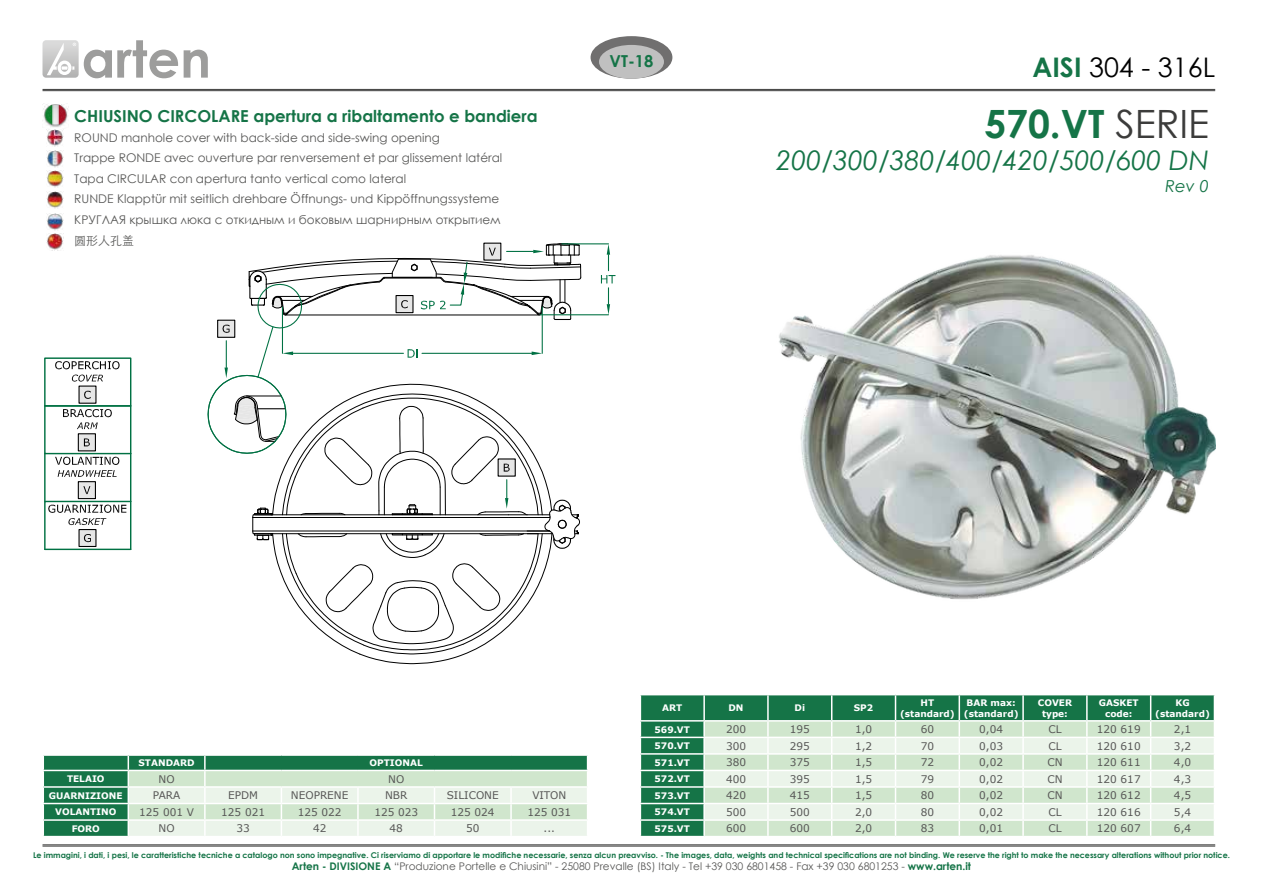
<style>
.page{position:relative;width:1263px;height:893px;background:#fff}
.page>*{position:absolute;margin:0;border:0;box-sizing:border-box;transform-origin:0 0}
.t1{font:700 39px "Century Gothic";color:#157447}
.t2{font:italic 27px "Century Gothic";color:#157447}
.t3{font:27px "Century Gothic";color:#000}
.t4{font:700 16.5px "Century Gothic";color:#157447}
.t5{font:italic 16.5px "Century Gothic";color:#157447}
.t6{font:12px/20.5px "Century Gothic";color:#575756}
.t7{font:300 12px "ST Heiti SC";color:#575756}
.t8{font:10.5px "Verdana";color:#575756}
.t9{font:10.5px "Century Gothic";color:#575756}
.t10{font:700 9px/10.8px "Verdana";color:#fff;text-align:center}
.t11{font:700 7.95px "Century Gothic";color:#157447}
.s1{font-weight:700;color:#157447}
.s2{font-weight:400;color:#3c3c3b}
</style>
<div class="page">
<hr style="left:43px;top:845px;width:1172px;height:1px;background:#3c3c3b">
<hr style="left:43px;top:846px;width:1172px;height:1px;background:#3c3c3b">
<hr style="left:43px;top:89px;width:1172px;height:1px;background:#3c3c3b">
<hr style="left:43px;top:90px;width:1172px;height:1px;background:#3c3c3b">
<img style="left:43px;top:103px;width:25px;height:24px">
<img style="left:47px;top:130px;width:17px;height:17px">
<img style="left:47px;top:151px;width:17px;height:17px">
<img style="left:47px;top:171px;width:17px;height:17px">
<img style="left:47px;top:192px;width:17px;height:17px">
<img style="left:47px;top:213px;width:17px;height:17px">
<div style="left:590px;top:36px;width:82px;height:43px;background:#706f6f;border-radius:50%"></div>
<div style="left:599px;top:45px;width:65px;height:34px;background:#c0c0c0;border-radius:50%"></div>
<svg style="left:42px;top:40px;width:136px;height:38px"></svg>
<svg style="left:184px;top:50px;width:24px;height:28px"></svg>
<img style="left:47px;top:234px;width:17px;height:17px">
<img style="left:779px;top:255px;width:436px;height:345px">
<div style="left:44px;top:357px;width:87px;height:50px;border:1px solid #007143"></div>
<svg style="left:55px;top:361px;width:65px;height:8px"></svg>
<svg style="left:44px;top:375px;width:88px;height:176px"></svg>
<hr style="left:130px;top:406px;width:1px;height:48px;background:#007143">
<hr style="left:562px;top:243px;width:46px;height:1px;background:#007143">
<hr style="left:540px;top:314px;width:68px;height:1px;background:#007143">
<svg style="left:601px;top:244px;width:14px;height:71px"></svg>
<hr style="left:45px;top:549px;width:86px;height:1px;background:#007143">
<svg style="left:207px;top:243px;width:375px;height:421px"></svg>
<svg style="left:43px;top:755px;width:545px;height:81px;background:#a7ccb4"></svg>
<svg style="left:641px;top:695px;width:62px;height:141px;background:#19764a"></svg>
<hr style="left:640px;top:720px;width:64px;height:2px;background:#fff">
<hr style="left:640px;top:737px;width:64px;height:1px;background:#fff">
<hr style="left:640px;top:753px;width:64px;height:2px;background:#fff">
<hr style="left:640px;top:770px;width:64px;height:1px;background:#fff">
<hr style="left:640px;top:786px;width:64px;height:2px;background:#fff">
<hr style="left:640px;top:803px;width:64px;height:1px;background:#fff">
<hr style="left:640px;top:819px;width:64px;height:2px;background:#fff">
<svg style="left:640px;top:695px;width:1px;height:141px"></svg>
<svg style="left:703px;top:695px;width:512px;height:141px;background:#bdd9c4"></svg>
<h3 class="t4" style="left:74px;top:104px;width:465px">CHIUSINO CIRCOLARE apertura a ribaltamento e bandiera</h3>
<p class="t6" style="left:74px;top:127px;width:430px">ROUND manhole cover with back-side and side-swing opening<br>Trappe RONDE avec ouverture par renversement et par glissement latéral Tapa CIRCULAR con apertura tanto vertical como lateral<br>RUNDE Klapptür mit seitlich drehbare Öffnungs- und Kippöffnungssysteme КРУГЛАЯ крышка люка с откидным и боковым шарнирным открытием</p>
<p class="t7" style="left:74px;top:230px;width:62px">圆形人孔盖</p>
<h3 class="t4" style="left:609px;top:48px;width:45px">VT-18</h3>
<h2 class="t3" style="left:1032px;top:49px;width:184px"><span class="s1">AISI</span> 304 - 316L</h2>
<h1 class="t1" style="left:984px;top:95px;width:226px">570.VT <span class="s2">SERIE</span></h1>
<h2 class="t2" style="left:777px;top:141px;width:434px">200/300/380/400/420/500/600 DN</h2>
<h3 class="t5" style="left:1165px;top:174px;width:45px">Rev 0</h3>
<p class="t10" style="left:139px;top:758px;width:58px">STANDARD</p>
<p class="t10" style="left:370px;top:758px;width:55px">OPTIONAL</p>
<p class="t10" style="left:67px;top:773px;width:39px">TELAIO</p>
<p class="t8" style="left:159px;top:772px;width:18px">NO</p>
<p class="t8" style="left:388px;top:772px;width:18px">NO</p>
<p class="t10" style="left:49px;top:790px;width:75px">GUARNIZIONE</p>
<p class="t8" style="left:153px;top:789px;width:29px">PARA</p>
<p class="t8" style="left:228px;top:789px;width:31px">EPDM</p>
<p class="t8" style="left:291px;top:789px;width:59px">NEOPRENE</p>
<p class="t8" style="left:385px;top:789px;width:24px">NBR</p>
<p class="t8" style="left:447px;top:789px;width:53px">SILICONE</p>
<p class="t8" style="left:532px;top:789px;width:35px">VITON</p>
<p class="t10" style="left:55px;top:807px;width:63px">VOLANTINO</p>
<p class="t8" style="left:139px;top:805px;width:56px">125 001 V</p>
<p class="t8" style="left:221px;top:805px;width:45px">125 021</p>
<p class="t8" style="left:298px;top:805px;width:45px">125 022</p>
<p class="t8" style="left:374px;top:805px;width:45px">125 023</p>
<p class="t8" style="left:451px;top:805px;width:45px">125 024</p>
<p class="t8" style="left:527px;top:805px;width:45px">125 031</p>
<p class="t10" style="left:72px;top:823px;width:30px">FORO</p>
<p class="t8" style="left:159px;top:822px;width:18px">NO</p>
<p class="t8" style="left:236px;top:822px;width:15px">33</p>
<p class="t8" style="left:313px;top:822px;width:15px">42</p>
<p class="t8" style="left:390px;top:822px;width:15px">48</p>
<p class="t8" style="left:466px;top:822px;width:15px">50</p>
<p class="t8" style="left:544px;top:822px;width:13px">...</p>
<p class="t10" style="left:662px;top:703px;width:22px">ART</p>
<p class="t10" style="left:728px;top:703px;width:17px">DN</p>
<p class="t10" style="left:794px;top:703px;width:12px">Di</p>
<p class="t10" style="left:854px;top:703px;width:21px">SP2</p>
<p class="t10" style="left:900px;top:697px;width:56px">HT (standard)</p>
<p class="t10" style="left:964px;top:697px;width:56px">BAR max: (standard)</p>
<p class="t10" style="left:1038px;top:697px;width:36px">COVER type:</p>
<p class="t10" style="left:1099px;top:697px;width:41px">GASKET code:</p>
<p class="t10" style="left:1155px;top:697px;width:56px">KG (standard)</p>
<p class="t10" style="left:654px;top:724px;width:37px">569.VT</p>
<p class="t8" style="left:726px;top:723px;width:22px">200</p>
<p class="t8" style="left:790px;top:723px;width:22px">195</p>
<p class="t8" style="left:855px;top:723px;width:19px">1,0</p>
<p class="t8" style="left:921px;top:723px;width:15px">60</p>
<p class="t8" style="left:979px;top:723px;width:25px">0,04</p>
<p class="t8" style="left:1048px;top:723px;width:15px">CL</p>
<p class="t8" style="left:1097px;top:723px;width:45px">120 619</p>
<p class="t8" style="left:1174px;top:723px;width:19px">2,1</p>
<p class="t10" style="left:654px;top:740px;width:37px">570.VT</p>
<p class="t8" style="left:726px;top:739px;width:22px">300</p>
<p class="t8" style="left:790px;top:739px;width:22px">295</p>
<p class="t8" style="left:855px;top:739px;width:19px">1,2</p>
<p class="t8" style="left:921px;top:739px;width:15px">70</p>
<p class="t8" style="left:979px;top:739px;width:25px">0,03</p>
<p class="t8" style="left:1048px;top:739px;width:15px">CL</p>
<p class="t8" style="left:1097px;top:739px;width:45px">120 610</p>
<p class="t8" style="left:1174px;top:739px;width:19px">3,2</p>
<p class="t10" style="left:654px;top:757px;width:37px">571.VT</p>
<p class="t8" style="left:726px;top:756px;width:22px">380</p>
<p class="t8" style="left:790px;top:756px;width:22px">375</p>
<p class="t8" style="left:855px;top:756px;width:19px">1,5</p>
<p class="t8" style="left:921px;top:756px;width:15px">72</p>
<p class="t8" style="left:979px;top:756px;width:25px">0,02</p>
<p class="t8" style="left:1047px;top:756px;width:17px">CN</p>
<p class="t8" style="left:1097px;top:756px;width:45px">120 611</p>
<p class="t8" style="left:1174px;top:756px;width:19px">4,0</p>
<p class="t10" style="left:654px;top:773px;width:37px">572.VT</p>
<p class="t8" style="left:726px;top:772px;width:22px">400</p>
<p class="t8" style="left:790px;top:772px;width:22px">395</p>
<p class="t8" style="left:855px;top:772px;width:19px">1,5</p>
<p class="t8" style="left:921px;top:772px;width:15px">79</p>
<p class="t8" style="left:979px;top:772px;width:25px">0,02</p>
<p class="t8" style="left:1047px;top:772px;width:17px">CN</p>
<p class="t8" style="left:1097px;top:772px;width:45px">120 617</p>
<p class="t8" style="left:1174px;top:772px;width:19px">4,3</p>
<p class="t10" style="left:654px;top:790px;width:37px">573.VT</p>
<p class="t8" style="left:726px;top:789px;width:22px">420</p>
<p class="t8" style="left:790px;top:789px;width:22px">415</p>
<p class="t8" style="left:855px;top:789px;width:19px">1,5</p>
<p class="t8" style="left:921px;top:789px;width:15px">80</p>
<p class="t8" style="left:979px;top:789px;width:25px">0,02</p>
<p class="t8" style="left:1047px;top:789px;width:17px">CN</p>
<p class="t8" style="left:1097px;top:789px;width:45px">120 612</p>
<p class="t8" style="left:1174px;top:789px;width:19px">4,5</p>
<p class="t10" style="left:654px;top:807px;width:37px">574.VT</p>
<p class="t8" style="left:726px;top:805px;width:22px">500</p>
<p class="t8" style="left:790px;top:805px;width:22px">500</p>
<p class="t8" style="left:855px;top:805px;width:19px">2,0</p>
<p class="t8" style="left:921px;top:805px;width:15px">80</p>
<p class="t8" style="left:979px;top:805px;width:25px">0,02</p>
<p class="t8" style="left:1048px;top:805px;width:15px">CL</p>
<p class="t8" style="left:1097px;top:805px;width:45px">120 616</p>
<p class="t8" style="left:1174px;top:805px;width:19px">5,4</p>
<p class="t10" style="left:654px;top:823px;width:37px">575.VT</p>
<p class="t8" style="left:726px;top:822px;width:22px">600</p>
<p class="t8" style="left:790px;top:822px;width:22px">600</p>
<p class="t8" style="left:855px;top:822px;width:19px">2,0</p>
<p class="t8" style="left:921px;top:822px;width:15px">83</p>
<p class="t8" style="left:979px;top:822px;width:25px">0,01</p>
<p class="t8" style="left:1048px;top:822px;width:15px">CL</p>
<p class="t8" style="left:1097px;top:822px;width:45px">120 607</p>
<p class="t8" style="left:1174px;top:822px;width:19px">6,4</p>
<p class="t11" style="left:33px;top:849px;width:1198px">Le immagini, i dati, i pesi, le caratteristiche tecniche a catalogo non sono impegnative. Ci riserviamo di apportare le modifiche necessarie, senza alcun preavviso. - The images, data, weights and technical specifications are not binding. We reserve the right to make the necessary alterations without prior notice.</p>
<p class="t9" style="left:292px;top:859px;width:681px"><span class="s1">Arten - DIVISIONE A</span> “Produzione Portelle e Chiusini” - 25080 Prevalle (BS) Italy - Tel +39 030 6801458 - Fax +39 030 6801253 - <span class="s1">www.arten.it</span></p>
</div>
